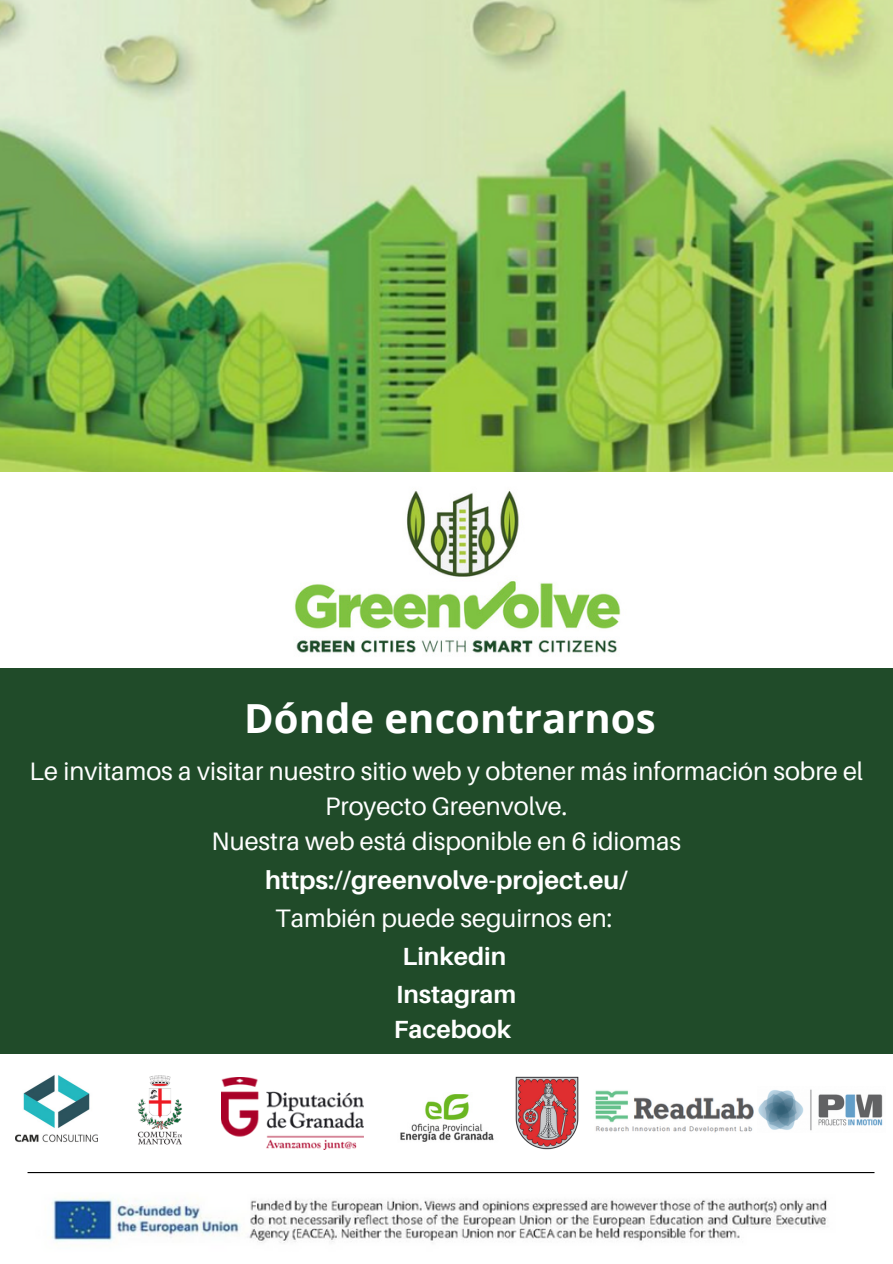
<style>
.page{position:relative;width:893px;height:1264px;background:#fff}
.page>*{position:absolute;margin:0;border:0;box-sizing:border-box;transform-origin:0 0}
.t1{font:700 40.05px "Open Sans";color:#fff}
.t2{font:700 25.5px "Aileron";color:#fff}
.t3{font:25.2px/34.8px "Aileron";color:#fff;text-align:center}
.t4{font:700 24.75px "Aileron";color:#fff}
</style>
<div class="page">
<img style="left:16px;top:1075px;width:82px;height:68px">
<img style="left:137px;top:1075px;width:45px;height:70px">
<img style="left:222px;top:1077px;width:141px;height:72px">
<img style="left:400px;top:1094px;width:94px;height:48px">
<img style="left:515px;top:1076px;width:64px;height:73px">
<img style="left:595px;top:1090px;width:159px;height:43px">
<img style="left:758px;top:1089px;width:125px;height:42px">
<hr style="left:28px;top:1171px;width:846px;height:2px;background:#000">
<img style="left:52px;top:1197px;width:775px;height:46px">
<div style="left:0;top:668px;width:892px;height:385px;background:#204b29"></div>
<img style="left:0;top:0;width:892px;height:471px">
<img style="left:294px;top:490px;width:327px;height:163px">
<p class="t1" style="left:244px;top:690px;width:413px">Dónde encontrarnos</p>
<p class="t3" style="left:30px;top:753px;width:835px">Le invitamos a visitar nuestro sitio web y obtener más información sobre el<br>Proyecto Greenvolve.</p>
<p class="t3" style="left:211px;top:823px;width:471px">Nuestra web está disponible en 6 idiomas</p>
<p class="t2" style="left:265px;top:863px;width:364px">https://greenvolve-project.eu/</p>
<p class="t3" style="left:275px;top:900px;width:338px">También puede seguirnos en:</p>
<p class="t4" style="left:402px;top:941px;width:105px">Linkedin</p>
<p class="t4" style="left:396px;top:978px;width:121px">Instagram</p>
<p class="t4" style="left:394px;top:1014px;width:119px">Facebook</p>
</div>
